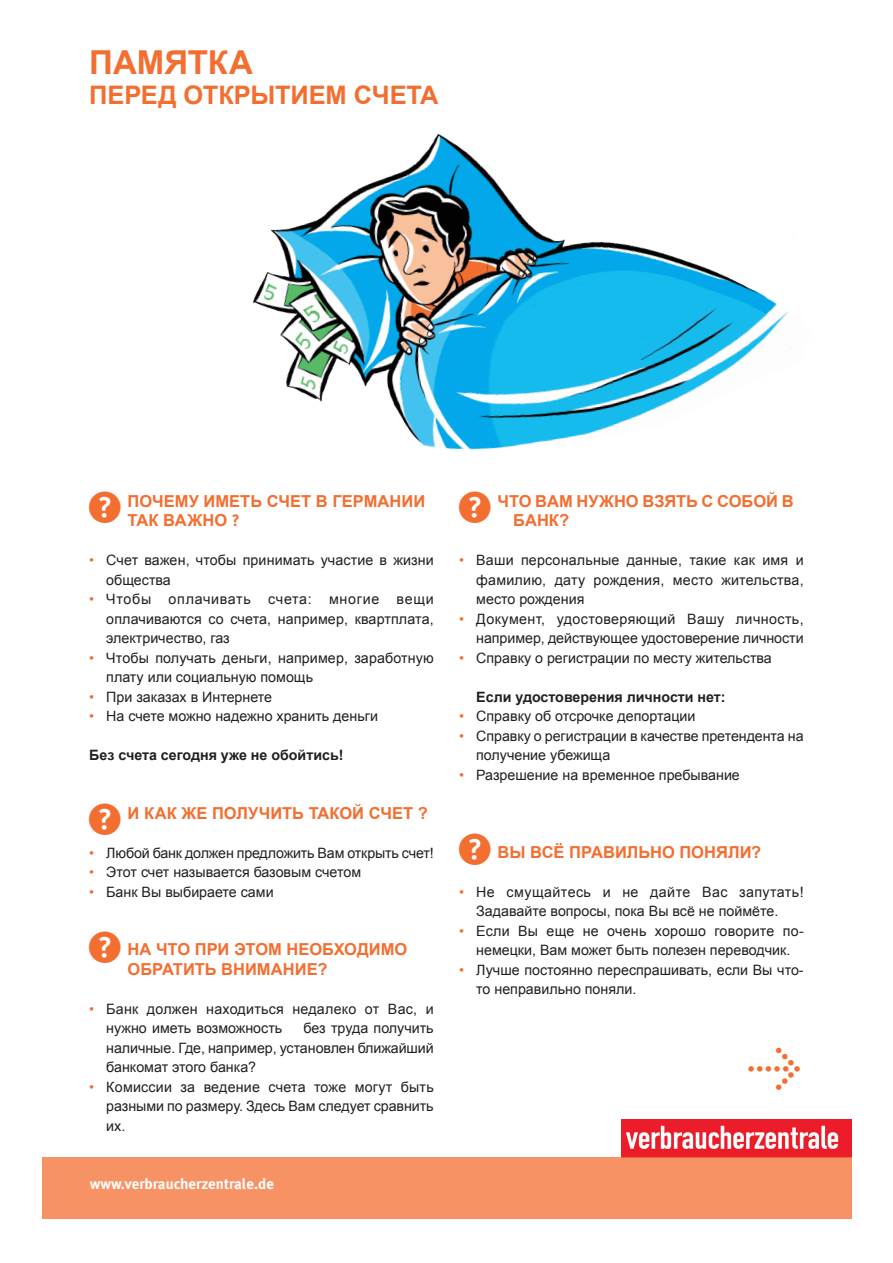
<style>
.page{position:relative;width:893px;height:1263px;background:#fff}
.page>*{position:absolute;margin:0;border:0;box-sizing:border-box;transform-origin:0 0}
.t1{font:42px "Arrowstfb";color:#f36e31}
.t2{font:700 33px "Arial";color:#f36e31}
.t3{font:700 25.5px "Arial";letter-spacing:-.005em;color:#f36e31}
.t4{font:700 16.5px/19.5px "Arial";color:#f36e31}
.t5{font:700 15px "Meta Plus";color:#fff}
.t6{font:14.25px/19.5px "Arial";color:#231f20}
.t7{font:700 14.25px "Arial";color:#231f20}
.s1{font-family:"Meta Plus"}
.s2{color:#f36e31}
</style>
<div class="page">
<img style="left:253px;top:133px;width:539px;height:317px">
<img style="left:621px;top:1119px;width:230px;height:38px">
<div style="left:43px;top:1157px;width:808px;height:61px;background:#f69264"></div>
<h2 class="t2" style="left:89px;top:40px;width:165px">ПАМЯТКА</h2>
<h3 class="t3" style="left:89px;top:78px;width:351px">ПЕРЕД ОТКРЫТИЕМ СЧЕТА</h3>
<p class="t4" style="left:128px;top:492px;width:299px">ПОЧЕМУ ИМЕТЬ СЧЕТ В ГЕРМАНИИ<br>ТАК ВАЖНО <span class="s1">?</span></p>
<p class="t6" style="left:106px;top:550px;width:329px;text-indent:-17px"><span class="s2">•</span> Счет важен, чтобы принимать участие в жизни общества</p>
<p class="t6" style="left:106px;top:589px;width:329px;text-align:justify;text-indent:-17px"><span class="s2">•</span> Чтобы оплачивать счета: многие вещи оплачиваются со счета, например, квартплата, электричество, газ</p>
<p class="t6" style="left:106px;top:648px;width:329px;text-indent:-17px"><span class="s2">•</span> Чтобы получать деньги, например, заработную плату или социальную помощь</p>
<p class="t6" style="left:89px;top:687px;width:184px"><span class="s2">•</span> При заказах в Интернете</p>
<p class="t6" style="left:89px;top:706px;width:290px"><span class="s2">•</span> На счете можно надежно хранить деньги</p>
<p class="t7" style="left:89px;top:746px;width:256px">Без счета сегодня уже не обойтись!</p>
<p class="t4" style="left:128px;top:804px;width:302px">И КАК ЖЕ ПОЛУЧИТЬ ТАКОЙ СЧЕТ ?</p>
<p class="t6" style="left:89px;top:843px;width:346px"><span class="s2">•</span> Любой банк должен предложить Вам открыть счет!</p>
<p class="t6" style="left:89px;top:862px;width:273px"><span class="s2">•</span> Этот счет называется базовым счетом</p>
<p class="t6" style="left:89px;top:882px;width:186px"><span class="s2">•</span> Банк Вы выбираете сами</p>
<p class="t4" style="left:128px;top:940px;width:281px">НА ЧТО ПРИ ЭТОМ НЕОБХОДИМО<br>ОБРАТИТЬ ВНИМАНИЕ?</p>
<p class="t6" style="left:106px;top:999px;width:329px;text-indent:-17px"><span class="s2">•</span> Банк должен находиться недалеко от Вас, и нужно иметь возможность</p>
<p class="t6" style="left:106px;top:1018px;width:329px;text-align:justify;text-indent:197px">без труда получить наличные. Где, например, установлен ближайший банкомат этого банка?</p>
<p class="t6" style="left:106px;top:1077px;width:329px;text-align:justify;text-indent:-17px"><span class="s2">•</span> Комиссии за ведение счета тоже могут быть разными по размеру. Здесь Вам следует сравнить их.</p>
<p class="t5" style="left:90px;top:1175px;width:186px">www.verbraucherzentrale.de</p>
<p class="t4" style="left:513px;top:492px;width:282px;text-indent:-16px">ЧТО ВАМ НУЖНО ВЗЯТЬ С СОБОЙ В<br>БАНК?</p>
<p class="t6" style="left:476px;top:550px;width:329px;text-align:justify;text-indent:-17px"><span class="s2">•</span> Ваши персональные данные, такие как имя и фамилию, дату рождения, место жительства, место рождения</p>
<p class="t6" style="left:459px;top:609px;width:346px;text-align:right"><span class="s2">•</span> Документ, удостоверяющий Вашу личность, например, действующее удостоверение личности</p>
<p class="t6" style="left:459px;top:648px;width:314px"><span class="s2">•</span> Справку о регистрации по месту жительства</p>
<p class="t7" style="left:476px;top:687px;width:251px">Если удостоверения личности нет:</p>
<p class="t6" style="left:459px;top:706px;width:238px"><span class="s2">•</span> Справку об отсрочке депортации</p>
<p class="t6" style="left:476px;top:726px;width:329px;text-indent:-17px"><span class="s2">•</span> Справку о регистрации в качестве претендента на получение убежища</p>
<p class="t6" style="left:459px;top:765px;width:282px"><span class="s2">•</span> Разрешение на временное пребывание</p>
<p class="t4" style="left:497px;top:843px;width:265px">ВЫ ВСЁ ПРАВИЛЬНО ПОНЯЛИ?</p>
<p class="t6" style="left:459px;top:882px;width:346px;text-align:center"><span class="s2">•</span> Не смущайтесь и не дайте Вас запутать!<br>Задавайте вопросы, пока Вы всё не поймёте.</p>
<p class="t6" style="left:459px;top:921px;width:346px;text-align:center"><span class="s2">•</span> Если Вы еще не очень хорошо говорите по&shy;немецки, Вам может быть полезен переводчик.</p>
<p class="t6" style="left:476px;top:960px;width:329px;text-indent:-17px"><span class="s2">•</span> Лучше постоянно переспрашивать, если Вы что&shy;то неправильно поняли.</p>
<h1 class="t1" style="left:748px;top:1047px;width:57px">G</h1>
</div>
